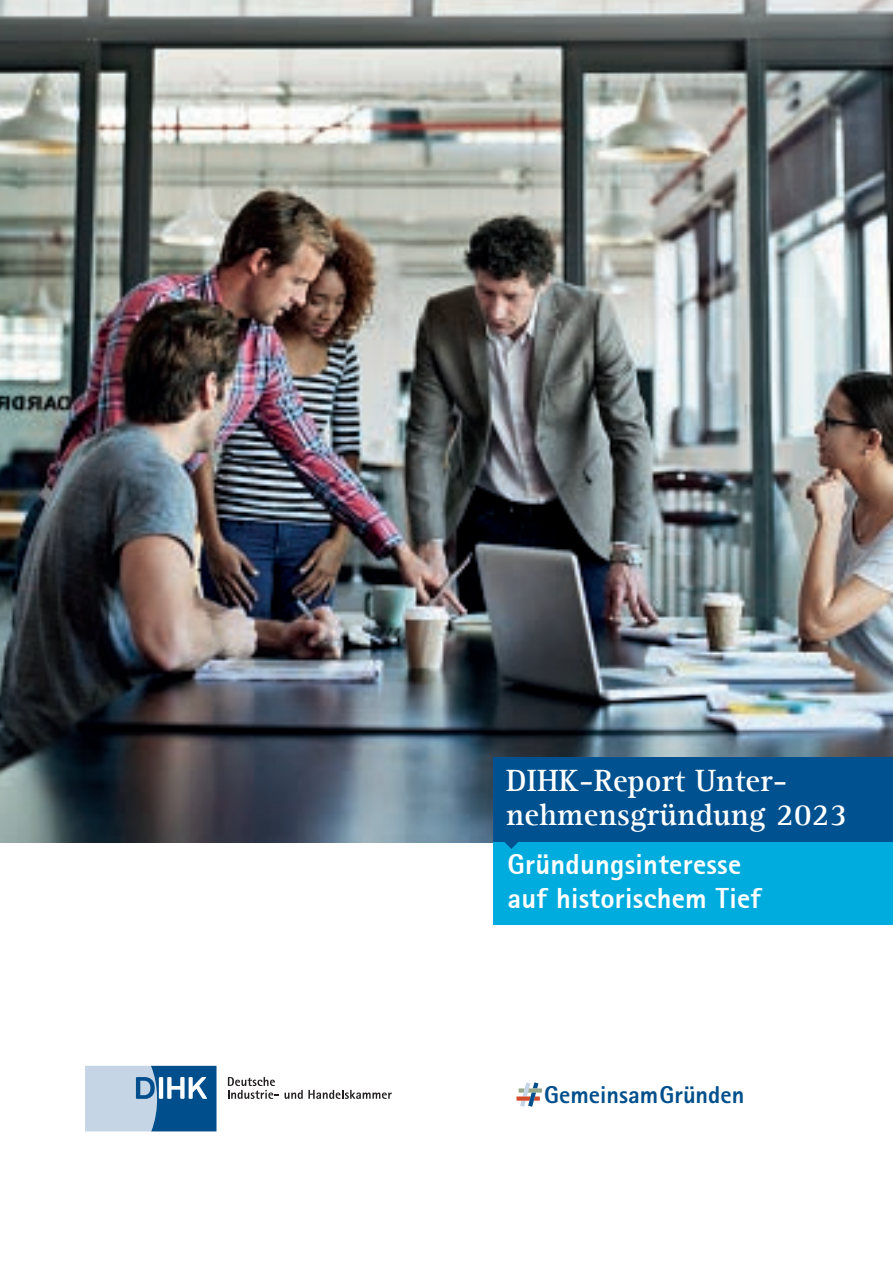
<style>
.page{position:relative;width:893px;height:1263px;background:#fff}
.page>*{position:absolute;margin:0;border:0;box-sizing:border-box;transform-origin:0 0}
.t1{font:700 31.5px/34.5px "Agfa Rotis Serif";letter-spacing:.01em;color:#fff}
.t2{font:800 28.5px/34.2px "Agfa Rotis Sans Serif";letter-spacing:.01em;color:#fff}
.t3{font:800 24.3px "Agfa Rotis Sans Serif";color:#004f8c}
</style>
<div class="page">
<img style="left:0;top:0;width:893px;height:842px">
<div style="left:494px;top:757px;width:399px;height:85px;background:#005190"></div>
<div style="left:494px;top:842px;width:399px;height:83px;background:#00acdd"></div>
<svg style="left:504px;top:842px;width:14px;height:7px"></svg>
<svg style="left:516px;top:1082px;width:26px;height:25px"></svg>
<svg style="left:85px;top:1066px;width:131px;height:65px;background:#739dc0"></svg>
<svg style="left:285px;top:1090px;width:107px;height:9px"></svg>
<svg style="left:228px;top:1077px;width:51px;height:22px"></svg>
<p class="t1" style="left:506px;top:763px;width:343px">DIHK-Report Unter&shy;nehmensgründung 2023</p>
<p class="t2" style="left:507px;top:847px;width:255px">Gründungsinteresse auf historischem Tief</p>
<p class="t3" style="left:544px;top:1079px;width:202px">GemeinsamGründen</p>
</div>
